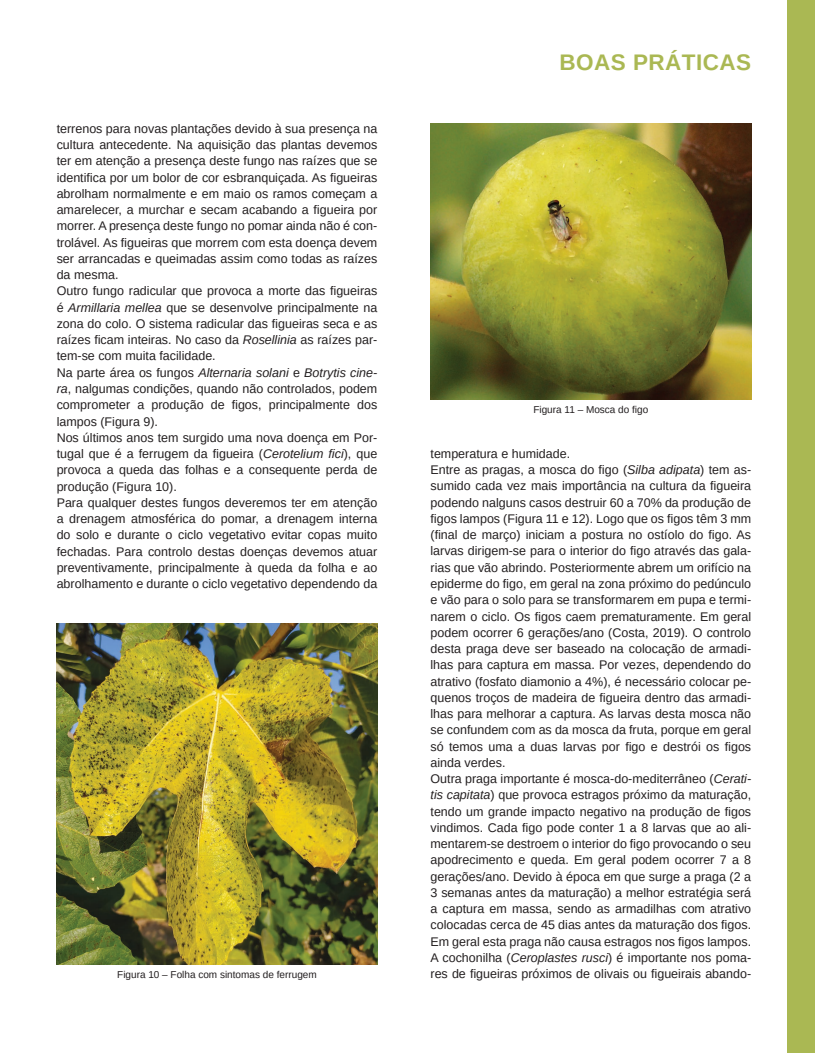
<style>
.page{position:relative;width:815px;height:1053px;background:#fff}
.page>*{position:absolute;margin:0;border:0;box-sizing:border-box;transform-origin:0 0}
.t1{font:700 22.5px "Arimo";letter-spacing:.02em;color:#aab853}
.t2{font:12.5px/16.2px "Arimo";color:#231f20}
.t3{font:10px "Arimo";color:#231f20}
.s1{font-style:italic}
</style>
<div class="page">
<div style="left:787px;top:0;width:28px;height:1052px;background:#aab853"></div>
<img style="left:57px;top:623px;width:320px;height:341px">
<img style="left:431px;top:124px;width:320px;height:276px">
<p class="t2" style="left:57px;top:120px;width:322px">terrenos para novas plantações devido à sua presença na cultura antecedente. Na aquisição das plantas devemos ter em atenção a presença deste fungo nas raízes que se identifica por um bolor de cor esbranquiçada. As figueiras abrolham normalmente e em maio os ramos começam a amarelecer, a murchar e secam acabando a figueira por morrer. A presença deste fungo no pomar ainda não é con&shy;trolável. As figueiras que morrem com esta doença devem ser arrancadas e queimadas assim como todas as raízes da mesma.<br>Outro fungo radicular que provoca a morte das figueiras é <span class="s1">Armillaria mellea</span> que se desenvolve principalmente na zona do colo. O sistema radicular das figueiras seca e as raízes ficam inteiras. No caso da <span class="s1">Rosellinia</span> as raízes par&shy;tem-se com muita facilidade.<br>Na parte área os fungos <span class="s1">Alternaria solani</span> e <span class="s1">Botrytis cine&shy;ra</span>, nalgumas condições, quando não controlados, podem comprometer a produção de figos, principalmente dos lampos (Figura 9).<br>Nos últimos anos tem surgido uma nova doença em Por&shy;tugal que é a ferrugem da figueira (<span class="s1">Cerotelium fici</span>), que provoca a queda das folhas e a consequente perda de produção (Figura 10).<br>Para qualquer destes fungos deveremos ter em atenção a drenagem atmosférica do pomar, a drenagem interna do solo e durante o ciclo vegetativo evitar copas muito fechadas. Para controlo destas doenças devemos atuar preventivamente, principalmente à queda da folha e ao abrolhamento e durante o ciclo vegetativo dependendo da</p>
<h1 class="t1" style="left:560px;top:47px;width:191px">BOAS PRÁTICAS</h1>
<p class="t3" style="left:533px;top:403px;width:116px">Figura 11 – Mosca do figo</p>
<p class="t2" style="left:431px;top:445px;width:322px">temperatura e humidade.<br>Entre as pragas, a mosca do figo (<span class="s1">Silba adipata</span>) tem as&shy;sumido cada vez mais importância na cultura da figueira podendo nalguns casos destruir 60 a 70% da produção de figos lampos (Figura 11 e 12). Logo que os figos têm 3 mm (final de março) iniciam a postura no ostíolo do figo. As larvas dirigem-se para o interior do figo através das gala&shy;rias que vão abrindo. Posteriormente abrem um orifício na epiderme do figo, em geral na zona próximo do pedúnculo e vão para o solo para se transformarem em pupa e termi&shy;narem o ciclo. Os figos caem prematuramente. Em geral podem ocorrer 6 gerações/ano (Costa, 2019). O controlo desta praga deve ser baseado na colocação de armadi&shy;lhas para captura em massa. Por vezes, dependendo do atrativo (fosfato diamonio a 4%), é necessário colocar pe&shy;quenos troços de madeira de figueira dentro das armadi&shy;lhas para melhorar a captura. As larvas desta mosca não se confundem com as da mosca da fruta, porque em geral só temos uma a duas larvas por figo e destrói os figos ainda verdes.<br>Outra praga importante é mosca-do-mediterrâneo (<span class="s1">Cerati&shy;tis capitata</span>) que provoca estragos próximo da maturação, tendo um grande impacto negativo na produção de figos vindimos. Cada figo pode conter 1 a 8 larvas que ao ali&shy;mentarem-se destroem o interior do figo provocando o seu apodrecimento e queda. Em geral podem ocorrer 7 a 8 gerações/ano. Devido à época em que surge a praga (2 a 3 semanas antes da maturação) a melhor estratégia será a captura em massa, sendo as armadilhas com atrativo colocadas cerca de 45 dias antes da maturação dos figos.<br>Em geral esta praga não causa estragos nos figos lampos.<br>A cochonilha (<span class="s1">Ceroplastes rusci</span>) é importante nos poma-</p>
<p class="t3" style="left:117px;top:968px;width:201px">Figura 10 – Folha com sintomas de ferrugem</p>
<p class="t2" style="left:431px;top:965px;width:322px">res de figueiras próximos de olivais ou figueirais abando-</p>
</div>
